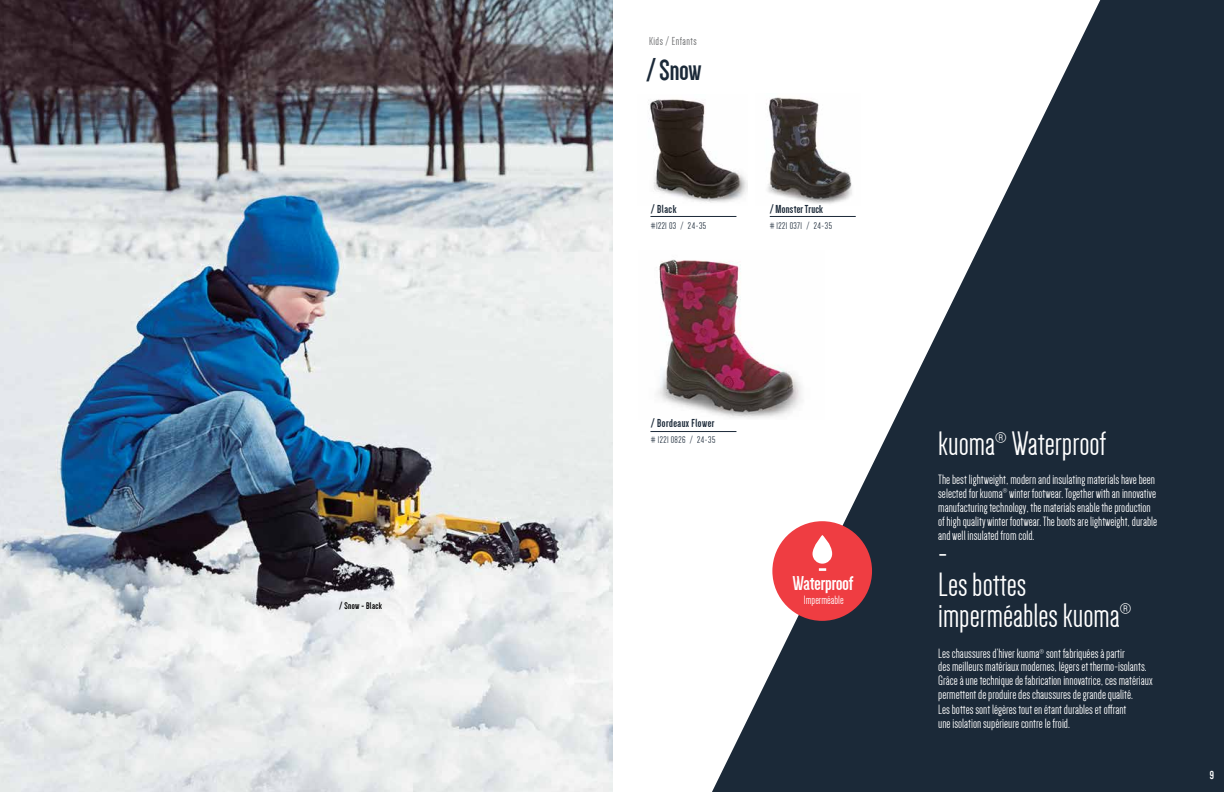
<style>
.page{position:relative;width:1224px;height:792px;background:#fff}
.page>*{position:absolute;margin:0;border:0;box-sizing:border-box;transform-origin:0 0}
.t1{font:35px/31px "Dense";color:#fff}
.t2{font:700 30px "Dense";color:#1b2938}
.t3{font:700 20.7px "Dense";color:#fff}
.t4{font:14px/14.1px "Dense";color:#fff}
.t5{font:12.5px "Dense";color:#fff}
.t6{font:700 12px "Dense";letter-spacing:.04em;color:#1b2938}
.t7{font:700 12px "Dense";letter-spacing:.02em;color:#1b2938}
.t8{font:12px "Dense";letter-spacing:.04em;color:#636466}
.t9{font:700 12px "Dense";color:#fff}
.t10{font:10px "Dense";letter-spacing:.04em;color:#1b2938}
.t11{font:700 10px "Dense";letter-spacing:.04em;color:#000}
</style>
<div class="page">
<img style="left:657px;top:259px;width:55px;height:154px">
<img style="left:648px;top:99px;width:64px;height:104px">
<hr style="left:650px;top:431px;width:86px;height:1px;background:#1b2938">
<hr style="left:650px;top:216px;width:86px;height:1px;background:#1b2938">
<svg style="left:712px;top:0;width:512px;height:792px;fill:#1b2938"></svg>
<img style="left:0;top:0;width:613px;height:792px">
<div style="left:772px;top:521px;width:100px;height:100px;background:#ef3d42;border-radius:50%"></div>
<svg style="left:813px;top:535px;width:19px;height:29px"></svg>
<svg style="left:819px;top:568px;width:7px;height:3px"></svg>
<p class="t11" style="left:339px;top:600px;width:45px">/ Snow - Black</p>
<p class="t8" style="left:649px;top:35px;width:49px">Kids / Enfants</p>
<h2 class="t2" style="left:646px;top:55px;width:57px">/ Snow</h2>
<p class="t6" style="left:651px;top:203px;width:27px">/ Black</p>
<p class="t10" style="left:651px;top:221px;width:57px">#1221 03 / 24-35</p>
<p class="t7" style="left:770px;top:203px;width:55px">/ Monster Truck</p>
<p class="t10" style="left:770px;top:221px;width:64px"># 1221 0371 / 24-35</p>
<p class="t6" style="left:651px;top:418px;width:65px">/ Bordeaux Flower</p>
<p class="t10" style="left:651px;top:435px;width:66px"># 1221 0826 / 24-35</p>
<h3 class="t3" style="left:793px;top:573px;width:62px">Waterproof</h3>
<p class="t5" style="left:804px;top:593px;width:41px">Imperméable</p>
<h1 class="t1" style="left:938px;top:429px;width:170px">kuoma<sup>®</sup> Waterproof</h1>
<p class="t4" style="left:938px;top:472px;width:221px">The best lightweight, modern and insulating materials have been selected for kuoma<sup>®</sup> winter footwear. Together with an innovative manufacturing technology, the materials enable the production of high quality winter footwear. The boots are lightweight, durable and well insulated from cold.</p>
<h1 class="t1" style="left:938px;top:538px;width:195px">-<br>Les bottes imperméables kuoma<sup>®</sup></h1>
<p class="t4" style="left:938px;top:648px;width:210px;line-height:12.4px">Les chaussures d’hiver kuoma<sup>®</sup> sont fabriquées à partir<br>des meilleurs matériaux modernes, légers et thermo-isolants.</p>
<p class="t4" style="left:938px;top:673px;width:216px;line-height:14.4px">Grâce à une technique de fabrication innovatrice, ces matériaux permettent de produire des chaussures de grande qualité.<br>Les bottes sont légères tout en étant durables et offrant<br>une isolation supérieure contre le froid.</p>
<p class="t9" style="left:1210px;top:769px;width:8px">99</p>
</div>
